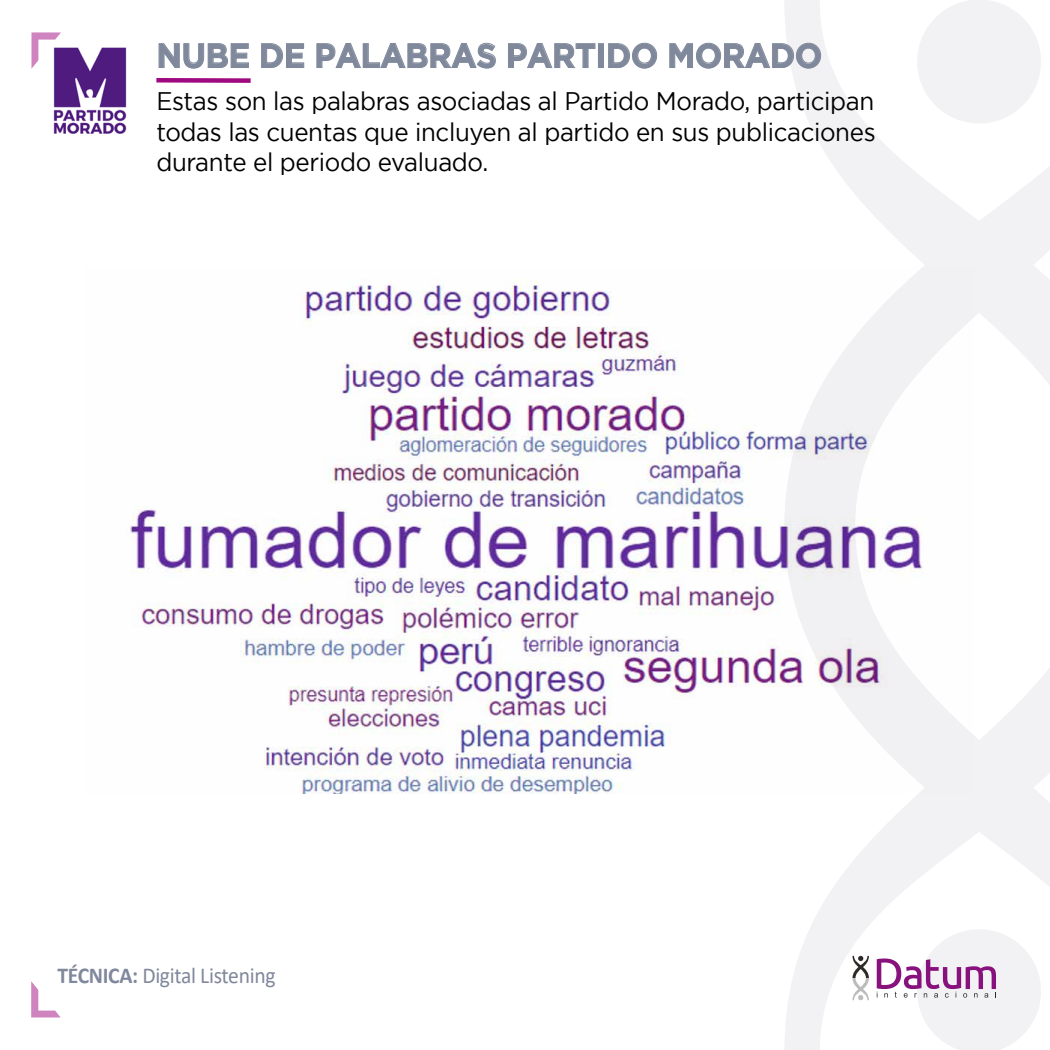
<style>
.page{position:relative;width:1050px;height:1050px;background:#fff}
.page>*{position:absolute;margin:0;border:0;box-sizing:border-box;transform-origin:0 0}
.t1{font:700 34.12px "Gotham";letter-spacing:-.015em;color:#80899c;scale:.95 1}
.t2{font:25.38px/30.4px "Gotham";letter-spacing:-.015em;color:#000;text-align:justify;scale:.95 1}
.t3{font:22.75px "Calibri";letter-spacing:-.015em;color:#80889b;scale:.95 1}
.s1{font-weight:700}
</style>
<div class="page">
<svg style="left:785px;top:0;width:265px;height:385px"></svg>
<div style="left:917px;top:0;width:124px;height:124px;background:#f2f1f3;border-radius:50%"></div>
<svg style="left:785px;top:668px;width:265px;height:382px"></svg>
<svg style="left:156px;top:78px;width:95px;height:5px"></svg>
<svg style="left:31px;top:981px;width:30px;height:37px"></svg>
<svg style="left:31px;top:32px;width:30px;height:37px"></svg>
<img style="left:130px;top:267px;width:843px;height:526px">
<img style="left:45px;top:44px;width:82px;height:90px">
<svg style="left:853px;top:956px;width:16px;height:44px"></svg>
<svg style="left:877px;top:929px;width:164px;height:121px"></svg>
<svg style="left:158px;top:43px;width:91px;height:26px"></svg>
<svg style="left:261px;top:43px;width:44px;height:25px"></svg>
<svg style="left:316px;top:42px;width:180px;height:27px"></svg>
<svg style="left:508px;top:43px;width:88px;height:25px"></svg>
<div style="left:598px;top:43px;width:6px;height:25px;border:1px solid #80899c"></div>
<svg style="left:608px;top:42px;width:50px;height:27px"></svg>
<svg style="left:669px;top:42px;width:152px;height:27px"></svg>
<h1 class="t1" style="left:156px;top:36px;width:702px">NUBE DE PALABRAS PARTIDO MORADO</h1>
<p class="t2" style="left:156px;top:85px;width:759px">Estas son las palabras asociadas al Partido Morado, participan todas las cuentas que incluyen al partido en sus publicaciones durante el periodo evaluado.</p>
<p class="t3" style="left:58px;top:959px;width:231px"><span class="s1">TÉCNICA:</span> Digital Listening</p>
</div>
